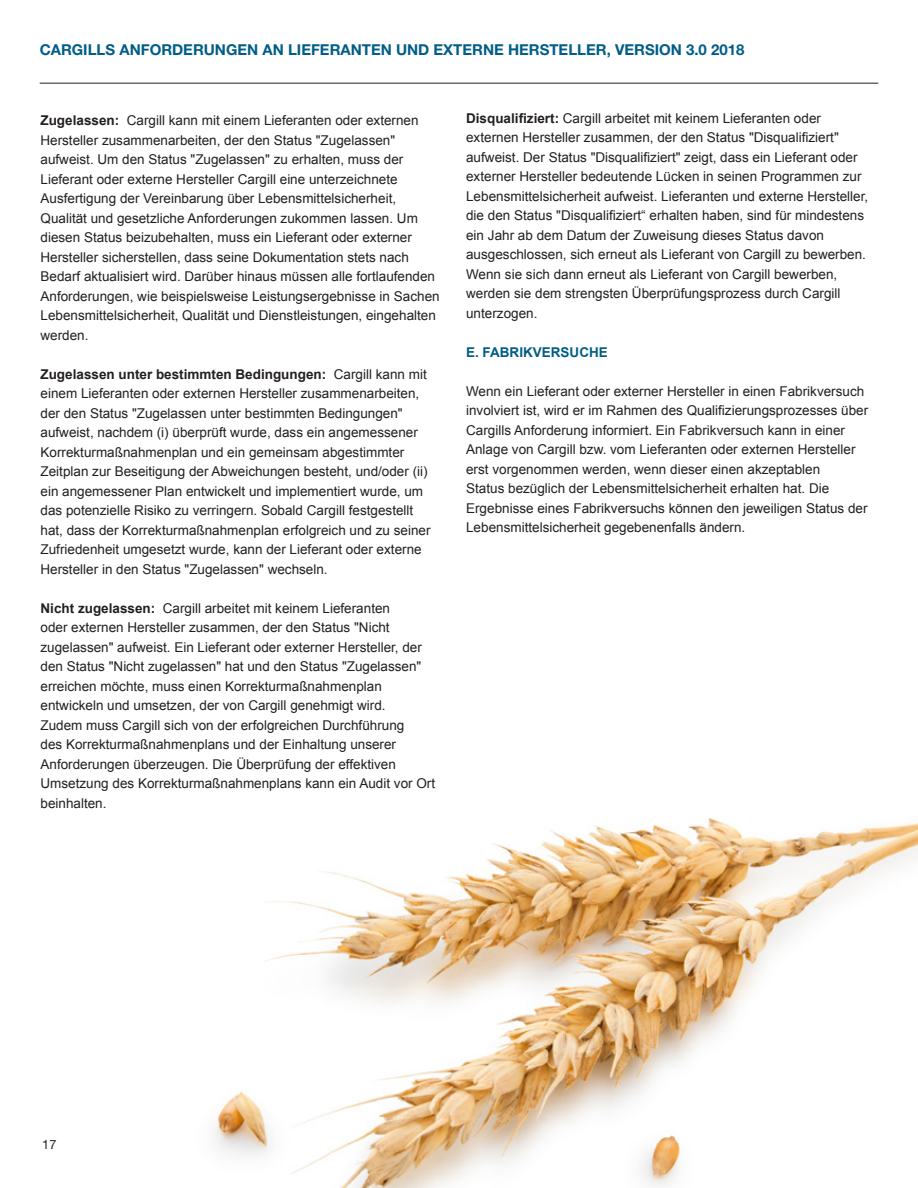
<style>
.page{position:relative;width:918px;height:1188px;background:#fff}
.page>*{position:absolute;margin:0;border:0;box-sizing:border-box;transform-origin:0 0}
.t1{font:700 15px "Helvetica Neue LT Std";color:#005d87}
.Body_Large_10_13{font:13.5px/19.5px "Arial";color:#231f20}
.Body_Large_10_13-2{font:700 13.5px "Arial";color:#005d87}
.t2{font:12.75px "Helvetica Neue LT Std";color:#231f20}
.s1{font-weight:700}
</style>
<div class="page">
<img style="left:213px;top:818px;width:704px;height:370px">
<hr style="left:917px;top:0;width:1px;height:1188px;background:#005d87">
<hr style="left:40px;top:83px;width:838px;height:1px;background:#231f20">
<p class="t1" style="left:40px;top:40px;width:706px">CARGILLS ANFORDERUNGEN AN LIEFERANTEN UND EXTERNE HERSTELLER, VERSION 3.0 2018</p>
<p class="Body_Large_10_13" style="left:40px;top:111px;width:401px"><span class="s1">Zugelassen:</span> Cargill kann mit einem Lieferanten oder externen Hersteller zusammenarbeiten, der den Status "Zugelassen" aufweist. Um den Status "Zugelassen" zu erhalten, muss der Lieferant oder externe Hersteller Cargill eine unterzeichnete Ausfertigung der Vereinbarung über Lebensmittelsicherheit, Qualität und gesetzliche Anforderungen zukommen lassen. Um diesen Status beizubehalten, muss ein Lieferant oder externer Hersteller sicherstellen, dass seine Dokumentation stets nach Bedarf aktualisiert wird. Darüber hinaus müssen alle fortlaufenden Anforderungen, wie beispielsweise Leistungsergebnisse in Sachen Lebensmittelsicherheit, Qualität und Dienstleistungen, eingehalten werden.</p>
<p class="Body_Large_10_13" style="left:40px;top:364px;width:392px"><span class="s1">Zugelassen unter bestimmten Bedingungen:</span> Cargill kann mit einem Lieferanten oder externen Hersteller zusammenarbeiten, der den Status "Zugelassen unter bestimmten Bedingungen" aufweist, nachdem (i) überprüft wurde, dass ein angemessener Korrekturmaßnahmenplan und ein gemeinsam abgestimmter Zeitplan zur Beseitigung der Abweichungen besteht, und/oder (ii) ein angemessener Plan entwickelt und implementiert wurde, um das potenzielle Risiko zu verringern. Sobald Cargill festgestellt hat, dass der Korrekturmaßnahmenplan erfolgreich und zu seiner Zufriedenheit umgesetzt wurde, kann der Lieferant oder externe Hersteller in den Status "Zugelassen" wechseln.</p>
<p class="Body_Large_10_13" style="left:40px;top:598px;width:396px"><span class="s1">Nicht zugelassen:</span> Cargill arbeitet mit keinem Lieferanten<br>oder externen Hersteller zusammen, der den Status "Nicht zugelassen" aufweist. Ein Lieferant oder externer Hersteller, der den Status "Nicht zugelassen" hat und den Status "Zugelassen" erreichen möchte, muss einen Korrekturmaßnahmenplan entwickeln und umsetzen, der von Cargill genehmigt wird.<br>Zudem muss Cargill sich von der erfolgreichen Durchführung<br>des Korrekturmaßnahmenplans und der Einhaltung unserer Anforderungen überzeugen. Die Überprüfung der effektiven Umsetzung des Korrekturmaßnahmenplans kann ein Audit vor Ort beinhalten.</p>
<p class="Body_Large_10_13" style="left:466px;top:109px;width:404px"><span class="s1">Disqualifiziert:</span> Cargill arbeitet mit keinem Lieferanten oder externen Hersteller zusammen, der den Status "Disqualifiziert" aufweist. Der Status "Disqualifiziert" zeigt, dass ein Lieferant oder externer Hersteller bedeutende Lücken in seinen Programmen zur Lebensmittelsicherheit aufweist. Lieferanten und externe Hersteller, die den Status "Disqualifiziert“ erhalten haben, sind für mindestens ein Jahr ab dem Datum der Zuweisung dieses Status davon ausgeschlossen, sich erneut als Lieferant von Cargill zu bewerben.<br>Wenn sie sich dann erneut als Lieferant von Cargill bewerben, werden sie dem strengsten Überprüfungsprozess durch Cargill unterzogen.</p>
<p class="Body_Large_10_13-2" style="left:466px;top:343px;width:143px">E. FABRIKVERSUCHE</p>
<p class="Body_Large_10_13" style="left:466px;top:382px;width:404px">Wenn ein Lieferant oder externer Hersteller in einen Fabrikversuch involviert ist, wird er im Rahmen des Qualifizierungsprozesses über Cargills Anforderung informiert. Ein Fabrikversuch kann in einer Anlage von Cargill bzw. vom Lieferanten oder externen Hersteller erst vorgenommen werden, wenn dieser einen akzeptablen<br>Status bezüglich der Lebensmittelsicherheit erhalten hat. Die Ergebnisse eines Fabrikversuchs können den jeweiligen Status der Lebensmittelsicherheit gegebenenfalls ändern.</p>
<p class="t2" style="left:42px;top:1137px;width:16px">17</p>
</div>
